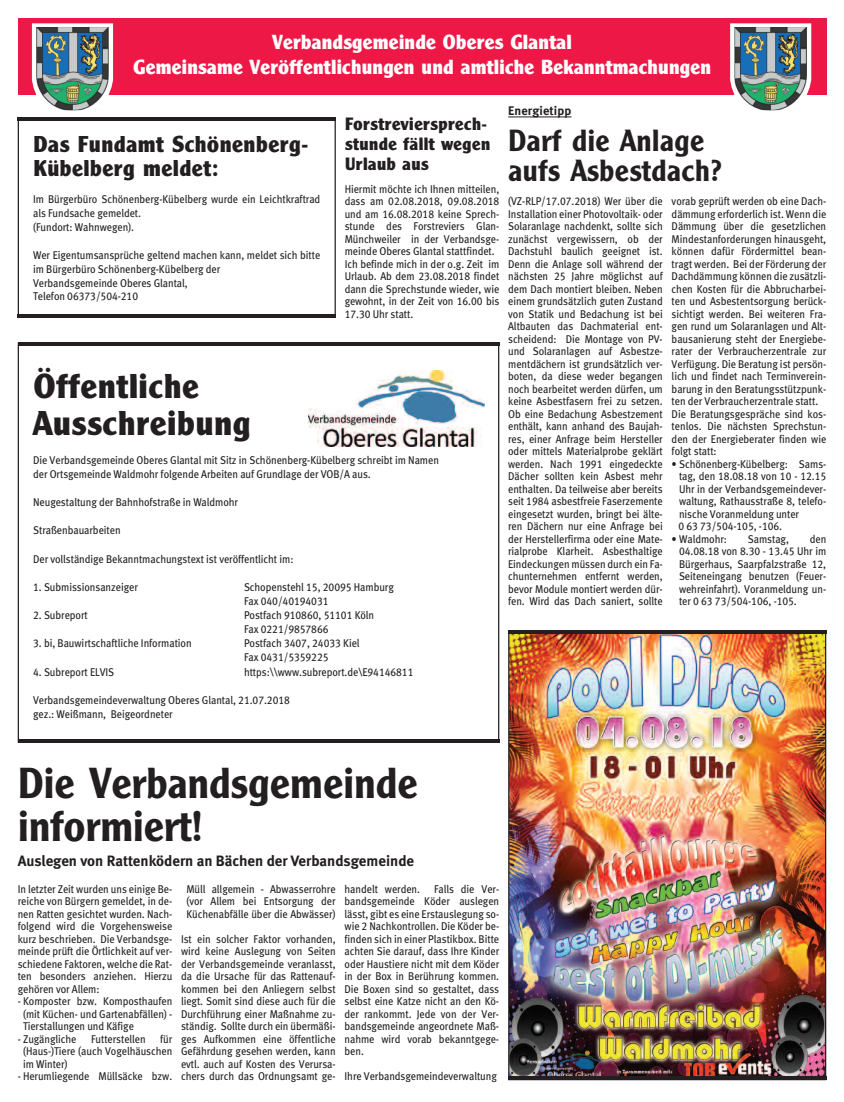
<style>
.page{position:relative;width:844px;height:1102px;background:#fff}
.page>*{position:absolute;margin:0;border:0;box-sizing:border-box;transform-origin:0 0}
.t1{font:600 42.5px/42.5px "M Clearface Gothic";color:#231f20}
.t2{font:700 33.75px/37.9px "M Clearface Gothic";letter-spacing:.01em;color:#231f20}
.t3{font:600 30px/30px "M Clearface Gothic";letter-spacing:.01em;color:#231f20}
.t4{font:700 22.5px/23.9px "M Clearface Gothic";letter-spacing:.01em;color:#231f20}
.t5{font:700 20px/25px "M Clearface Gothic";color:#fff;text-align:center}
.t6{font:700 17.5px/20px "M Clearface Gothic";letter-spacing:.01em;color:#231f20}
.t7{font:15px "Meta Bold LF";color:#231f20}
.t8{font:12.5px "Meta Bold LF";letter-spacing:.01em;color:#231f20}
.t9{font:11.25px/12.5px "Meta Book LF";letter-spacing:-.005em;color:#231f20;scale:.92 1}
</style>
<div class="page">
<div style="left:18px;top:18px;width:808px;height:76px;background:#ed1845"></div>
<svg style="left:32px;top:23px;width:81px;height:88px"></svg>
<img style="left:36px;top:27px;width:73px;height:83px">
<svg style="left:730px;top:23px;width:81px;height:88px"></svg>
<img style="left:734px;top:27px;width:73px;height:83px">
<img style="left:309px;top:370px;width:176px;height:77px">
<hr style="left:18px;top:343px;width:481px;height:3px;background:#231f20">
<hr style="left:18px;top:739px;width:481px;height:4px;background:#231f20">
<hr style="left:508px;top:117px;width:63px;height:1px;background:#231f20">
<hr style="left:18px;top:118px;width:318px;height:3px;background:#231f20">
<hr style="left:18px;top:314px;width:318px;height:4px;background:#231f20">
<img style="left:510px;top:634px;width:314px;height:443px">
<hr style="left:508px;top:630px;width:318px;height:4px;background:#231f20">
<hr style="left:508px;top:1077px;width:318px;height:3px;background:#231f20">
<h3 class="t5" style="left:133px;top:31px;width:579px">Verbandsgemeinde Oberes Glantal<br>Gemeinsame Veröffentlichungen und amtliche Bekanntmachungen</h3>
<h3 class="t4" style="left:33px;top:134px;width:277px">Das Fundamt Schönenberg-<br>Kübelberg meldet:</h3>
<p class="t9" style="left:33px;top:193px;width:314px;line-height:13.9px">Im Bürgerbüro Schönenberg-Kübelberg wurde ein Leichtkraftrad als Fundsache gemeldet.<br>(Fundort: Wahnwegen).</p>
<p class="t9" style="left:33px;top:249px;width:314px;line-height:13.9px">Wer Eigentumsansprüche geltend machen kann, meldet sich bitte im Bürgerbüro Schönenberg-Kübelberg der<br>Verbandsgemeinde Oberes Glantal,<br>Telefon 06373/504-210</p>
<h3 class="t6" style="left:345px;top:116px;width:147px">Forstreviersprech&shy;stunde fällt wegen<br>Urlaub aus</h3>
<p class="t9" style="left:345px;top:184px;width:170px">Hiermit möchte ich Ihnen mitteilen, dass am 02.08.2018, 09.08.2018 und am 16.08.2018 keine Sprech&shy;stunde des Forstreviers Glan-<br>Münchweiler in der Verbandsge&shy;meinde Oberes Glantal stattfindet.<br>Ich befinde mich in der o.g. Zeit im<br>Urlaub. Ab dem 23.08.2018 findet dann die Sprechstunde wieder, wie gewohnt, in der Zeit von 16.00 bis<br>17.30 Uhr statt.</p>
<h2 class="t2" style="left:33px;top:370px;width:219px">Öffentliche<br>Ausschreibung</h2>
<p class="t9" style="left:33px;top:454px;width:443px;line-height:14.1px">Die Verbandsgemeinde Oberes Glantal mit Sitz in Schönenberg-Kübelberg schreibt im Namen der Ortsgemeinde Waldmohr folgende Arbeiten auf Grundlage der VOB/A aus.</p>
<p class="t9" style="left:33px;top:497px;width:224px">Neugestaltung der Bahnhofstraße in Waldmohr</p>
<p class="t9" style="left:33px;top:525px;width:97px">Straßenbauarbeiten</p>
<p class="t9" style="left:33px;top:553px;width:284px">Der vollständige Bekanntmachungstext ist veröffentlicht im:</p>
<p class="t9" style="left:33px;top:582px;width:115px">1. Submissionsanzeiger</p>
<p class="t9" style="left:244px;top:581px;width:164px;line-height:14.1px">Schopenstehl 15, 20095 Hamburg<br>Fax 040/40194031</p>
<p class="t9" style="left:33px;top:610px;width:61px">2. Subreport</p>
<p class="t9" style="left:244px;top:609px;width:143px;line-height:14.1px">Postfach 910860, 51101 Köln<br>Fax 0221/9857866</p>
<p class="t9" style="left:33px;top:638px;width:174px">3. bi, Bauwirtschaftliche Information</p>
<p class="t9" style="left:244px;top:637px;width:127px;line-height:14.1px">Postfach 3407, 24033 Kiel<br>Fax 0431/5359225</p>
<p class="t9" style="left:33px;top:666px;width:90px">4. Subreport ELVIS</p>
<p class="t9" style="left:244px;top:666px;width:186px">https:\\www.subreport.de\E94146811</p>
<p class="t9" style="left:33px;top:694px;width:281px;line-height:14.1px">Verbandsgemeindeverwaltung Oberes Glantal, 21.07.2018 gez.: Weißmann, Beigeordneter</p>
<p class="t8" style="left:508px;top:106px;width:65px">Energietipp</p>
<h3 class="t3" style="left:508px;top:128px;width:216px">Darf die Anlage aufs Asbestdach?</h3>
<p class="t9" style="left:508px;top:196px;width:170px;text-align:justify">(VZ-RLP/17.07.2018) Wer über die Installation einer Photovoltaik- oder Solaranlage nachdenkt, sollte sich zunächst vergewissern, ob der Dachstuhl baulich geeignet ist.<br>Denn die Anlage soll während der nächsten 25 Jahre möglichst auf dem Dach montiert bleiben. Neben einem grundsätzlich guten Zustand von Statik und Bedachung ist bei Altbauten das Dachmaterial ent&shy;scheidend: Die Montage von PV&shy;und Solaranlagen auf Asbestze&shy;mentdächern ist grundsätzlich ver&shy;boten, da diese weder begangen noch bearbeitet werden dürfen, um keine Asbestfasern frei zu setzen.<br>Ob eine Bedachung Asbestzement enthält, kann anhand des Baujah&shy;res, einer Anfrage beim Hersteller oder mittels Materialprobe geklärt werden. Nach 1991 eingedeckte Dächer sollten kein Asbest mehr enthalten. Da teilweise aber bereits seit 1984 asbestfreie Faserzemente eingesetzt wurden, bringt bei älte&shy;ren Dächern nur eine Anfrage bei der Herstellerfirma oder eine Mate&shy;rialprobe Klarheit. Asbesthaltige Eindeckungen müssen durch ein Fa&shy;chunternehmen entfernt werden, bevor Module montiert werden dür&shy;fen. Wird das Dach saniert, sollte</p>
<p class="t9" style="left:672px;top:196px;width:170px">vorab geprüft werden ob eine Dach&shy;dämmung erforderlich ist. Wenn die Dämmung über die gesetzlichen Mindestanforderungen hinausgeht, können dafür Fördermittel bean&shy;tragt werden. Bei der Förderung der Dachdämmung können die zusätzli&shy;chen Kosten für die Abbrucharbei&shy;ten und Asbestentsorgung berück&shy;sichtigt werden. Bei weiteren Fra&shy;gen rund um Solaranlagen und Alt&shy;bausanierung steht der Energiebe&shy;rater der Verbraucherzentrale zur Verfügung. Die Beratung ist persön&shy;lich und findet nach Terminverein&shy;barung in den Beratungsstützpunk&shy;ten der Verbraucherzentrale statt.<br>Die Beratungsgespräche sind kos&shy;tenlos. Die nächsten Sprechstun&shy;den der Energieberater finden wie folgt statt:</p>
<p class="t9" style="left:678px;top:459px;width:162px;text-indent:-7px">• Schönenberg-Kübelberg: Sams&shy;tag, den 18.08.18 von 10 - 12.15<br>Uhr in der Verbandsgemeindever&shy;waltung, Rathausstraße 8, telefo&shy;nische Voranmeldung unter<br>0 63 73/504-105, -106.</p>
<p class="t9" style="left:672px;top:534px;width:62px">• Waldmohr:</p>
<p class="t9" style="left:748px;top:534px;width:46px">Samstag,</p>
<p class="t9" style="left:679px;top:534px;width:162px;text-align:justify;text-indent:131px">den 04.08.18 von 8.30 - 13.45 Uhr im Bürgerhaus, Saarpfalzstraße 12, Seiteneingang benutzen (Feuer&shy;wehreinfahrt). Voranmeldung un&shy;ter 0 63 73/504-106, -105.</p>
<h1 class="t1" style="left:18px;top:765px;width:401px">Die Verbandsgemeinde informiert!</h1>
<h3 class="t7" style="left:18px;top:855px;width:398px">Auslegen von Rattenködern an Bächen der Verbandsgemeinde</h3>
<p class="t9" style="left:18px;top:884px;width:170px;text-align:justify">In letzter Zeit wurden uns einige Be&shy;reiche von Bürgern gemeldet, in de&shy;nen Ratten gesichtet wurden. Nach&shy;folgend wird die Vorgehensweise kurz beschrieben. Die Verbandsge&shy;meinde prüft die Örtlichkeit auf ver&shy;schiedene Faktoren, welche die Rat&shy;ten besonders anziehen. Hierzu gehören vor Allem:</p>
<p class="t9" style="left:23px;top:996px;width:164px;text-align:justify;text-indent:-5px">- Komposter bzw. Komposthaufen (mit Küchen- und Gartenabfällen) - Tierstallungen und Käfige</p>
<p class="t9" style="left:18px;top:1034px;width:65px">- Zugängliche</p>
<p class="t9" style="left:91px;top:1034px;width:61px">Futterstellen</p>
<p class="t9" style="left:186px;top:884px;width:164px;text-align:justify">Müll allgemein - Abwasserrohre (vor Allem bei Entsorgung der Küchenabfälle über die Abwässer)</p>
<p class="t9" style="left:181px;top:934px;width:170px;text-align:justify">Ist ein solcher Faktor vorhanden, wird keine Auslegung von Seiten der Verbandsgemeinde veranlasst, da die Ursache für das Rattenauf&shy;kommen bei den Anliegern selbst liegt. Somit sind diese auch für die Durchführung einer Maßnahme zu&shy;ständig. Sollte durch ein übermäßi&shy;ges Aufkommen eine öffentliche Gefährdung gesehen werden, kann evtl. auch auf Kosten des Verursa&shy;chers durch das Ordnungsamt ge-</p>
<p class="t9" style="left:345px;top:884px;width:170px;text-align:justify">handelt werden. Falls die Ver&shy;bandsgemeinde Köder auslegen lässt, gibt es eine Erstauslegung so&shy;wie 2 Nachkontrollen. Die Köder be&shy;finden sich in einer Plastikbox. Bitte achten Sie darauf, dass Ihre Kinder oder Haustiere nicht mit dem Köder in der Box in Berührung kommen.<br>Die Boxen sind so gestaltet, dass selbst eine Katze nicht an den Kö&shy;der rankommt. Jede von der Ver&shy;bandsgemeinde angeordnete Maß&shy;nahme wird vorab bekanntgege&shy;ben.</p>
<p class="t9" style="left:345px;top:1071px;width:167px">Ihre Verbandsgemeindeverwaltung</p>
<p class="t9" style="left:23px;top:1034px;width:164px;text-align:justify;text-indent:137px">für (Haus-)Tiere (auch Vogelhäuschen im Winter)</p>
<p class="t9" style="left:18px;top:1071px;width:169px">- Herumliegende Müllsäcke bzw.</p>
</div>
